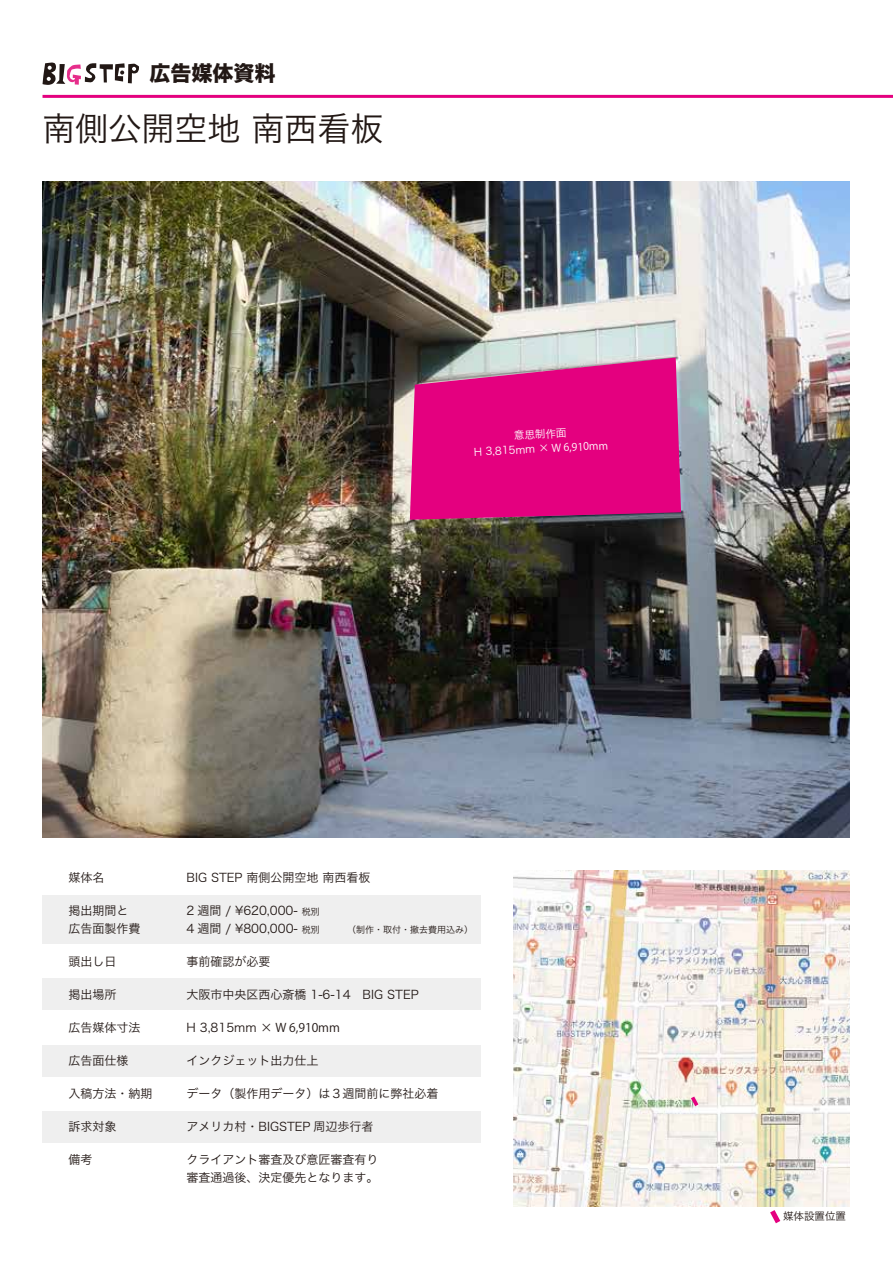
<style>
.page{position:relative;width:893px;height:1263px;background:#fff}
.page>*{position:absolute;margin:0;border:0;box-sizing:border-box;transform-origin:0 0}
.t1{font:33px "Hira Kaku Pro N W3";color:#221815}
.t2{font:21px "Hira Kaku Std N W8";color:#221815}
.t3{font:12px/18px "Hira Kaku Pro N W3";color:#221815}
.t4{font:12px "Koz Go Pr 6 N";color:#221815}
.t5{font:10.5px "Koz Go Pr 6 N";color:#fff}
.t6{font:10.5px "Hira Kaku Pro N W3";color:#221815}
.t7{font:10.5px "Hira Kaku Pro N W3";color:#fff}
.t8{font:9px "Hira Kaku Pro N W3";color:#221815}
.s1{font-family:"Hira Kaku Pro N W3"}
.s2{font-size:9px}
</style>
<div class="page">
<hr style="left:43px;top:95px;width:850px;height:3px;background:#e4007f">
<svg style="left:43px;top:62px;width:96px;height:23px"></svg>
<div style="left:43px;top:895px;width:437px;height:48px;background:#efefef"></div>
<div style="left:43px;top:979px;width:437px;height:31px;background:#efefef"></div>
<div style="left:43px;top:1045px;width:437px;height:31px;background:#efefef"></div>
<div style="left:43px;top:1112px;width:437px;height:31px;background:#efefef"></div>
<img style="left:43px;top:182px;width:806px;height:655px">
<img style="left:513px;top:870px;width:336px;height:336px">
<svg style="left:410px;top:358px;width:271px;height:162px;background:#db1383"></svg>
<svg style="left:691px;top:1096px;width:7px;height:10px"></svg>
<svg style="left:770px;top:1210px;width:10px;height:13px"></svg>
<h2 class="t2" style="left:150px;top:62px;width:128px">広告媒体資料</h2>
<h1 class="t1" style="left:43px;top:99px;width:342px">南側公開空地 南西看板</h1>
<p class="t7" style="left:514px;top:426px;width:54px;rotate:-3deg">意思制作面</p>
<p class="t5" style="left:474px;top:446px;width:136px;rotate:-3deg"><span class="s1">H 3,815mm</span> × W 6,910mm</p>
<p class="t3" style="left:68px;top:867px;width:38px">媒体名</p>
<p class="t3" style="left:68px;top:900px;width:74px">掲出期間と広告面製作費</p>
<p class="t3" style="left:68px;top:951px;width:50px">頭出し日</p>
<p class="t3" style="left:68px;top:984px;width:50px">掲出場所</p>
<p class="t3" style="left:68px;top:1017px;width:74px">広告媒体寸法</p>
<p class="t3" style="left:68px;top:1050px;width:62px">広告面仕様</p>
<p class="t3" style="left:68px;top:1083px;width:86px">入稿方法・納期</p>
<p class="t3" style="left:68px;top:1116px;width:50px">訴求対象</p>
<p class="t3" style="left:68px;top:1149px;width:25px">備考</p>
<p class="t3" style="left:186px;top:867px;width:186px">BIG STEP 南側公開空地 南西看板</p>
<p class="t3" style="left:186px;top:900px;width:135px">2 週間 / ¥620,000- <span class="s2">税別<br></span>4 週間 / ¥800,000- <span class="s2">税別</span></p>
<p class="t3" style="left:186px;top:951px;width:85px">事前確認が必要</p>
<p class="t3" style="left:186px;top:984px;width:234px">大阪市中央区西心斎橋 1-6-14　BIG STEP</p>
<p class="t4" style="left:186px;top:1020px;width:155px"><span class="s1">H 3,815mm</span> × W 6,910mm</p>
<p class="t3" style="left:186px;top:1050px;width:133px">インクジェット出力仕上</p>
<p class="t3" style="left:186px;top:1083px;width:253px">データ（製作用データ）は３週間前に弊社必着</p>
<p class="t3" style="left:186px;top:1116px;width:189px">アメリカ村・BIGSTEP 周辺歩行者</p>
<p class="t3" style="left:186px;top:1149px;width:193px">クライアント審査及び意匠審査有り審査通過後、決定優先となります。</p>
<p class="t8" style="left:347px;top:922px;width:127px">（制作・取付・撤去費用込み）</p>
<p class="t6" style="left:783px;top:1206px;width:64px">媒体設置位置</p>
</div>
